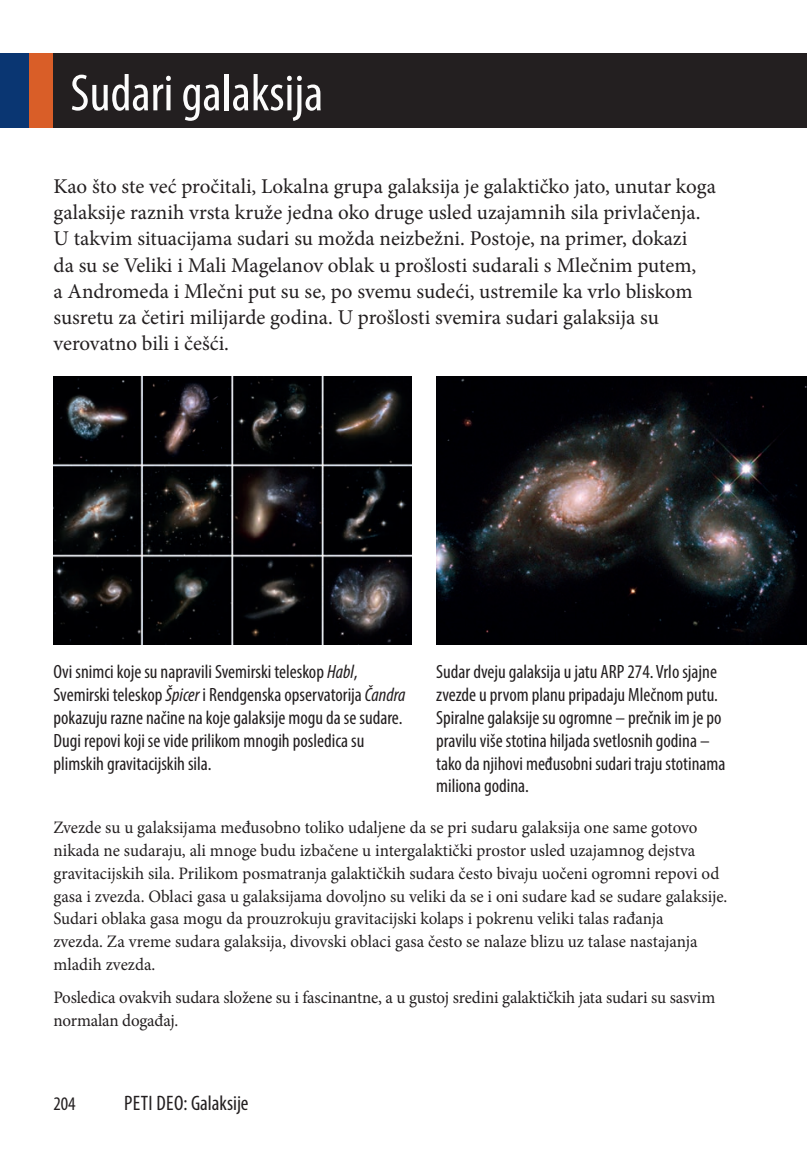
<style>
.page{position:relative;width:807px;height:1154px;background:#fff}
.page>*{position:absolute;margin:0;border:0;box-sizing:border-box;transform-origin:0 0}
.t1{font:condensed 52.5px "Myriad Pro";color:#fcfcfc}
.t2{font:21px/26.2px "Minion Pro";color:#231f20}
.t3{font:condensed 21px "Myriad Pro";color:#231f20}
.t4{font:condensed 19.25px/22.8px "Myriad Pro";color:#231f20}
.t5{font:17.5px/22.8px "Minion Pro";color:#231f20}
.s1{font-style:italic}
</style>
<div class="page">
<div style="left:29px;top:53px;width:777px;height:75px;background:#d95e28"></div>
<div style="left:0;top:53px;width:29px;height:75px;background:#0a3672"></div>
<img style="left:53px;top:377px;width:358px;height:267px">
<img style="left:436px;top:377px;width:370px;height:267px">
<div style="left:53px;top:53px;width:753px;height:75px;background:#231f20"></div>
<h1 class="t1" style="left:70px;top:61px;width:254px">Sudari galaksija</h1>
<p class="t2" style="left:53px;top:173px;width:663px">Kao što ste već pročitali, Lokalna grupa galaksija je galaktičko jato, unutar koga galaksije raznih vrsta kruže jedna oko druge usled uzajamnih sila privlačenja.<br>U takvim situacijama sudari su možda neizbežni. Postoje, na primer, dokazi<br>da su se Veliki i Mali Magelanov oblak u prošlosti sudarali s Mlečnim putem,<br>a Andromeda i Mlečni put su se, po svemu sudeći, ustremile ka vrlo bliskom susretu za četiri milijarde godina. U prošlosti svemira sudari galaksija su verovatno bili i češći.</p>
<p class="t4" style="left:53px;top:660px;width:353px">Ovi snimci koje su napravili Svemirski teleskop <span class="s1">Habl</span>, Svemirski teleskop <span class="s1">Špicer</span> i Rendgenska opservatorija <span class="s1">Čandra </span>pokazuju razne načine na koje galaksije mogu da se sudare.<br>Dugi repovi koji se vide prilikom mnogih posledica su plimskih gravitacijskih sila.</p>
<p class="t4" style="left:436px;top:660px;width:291px">Sudar dveju galaksija u jatu ARP 274. Vrlo sjajne zvezde u prvom planu pripadaju Mlečnom putu.<br>Spiralne galaksije su ogromne – prečnik im je po pravilu više stotina hiljada svetlosnih godina – tako da njihovi međusobni sudari traju stotinama miliona godina.</p>
<p class="t5" style="left:53px;top:816px;width:675px">Zvezde su u galaksijama međusobno toliko udaljene da se pri sudaru galaksija one same gotovo nikada ne sudaraju, ali mnoge budu izbačene u intergalaktički prostor usled uzajamnog dejstva gravitacijskih sila. Prilikom posmatranja galaktičkih sudara često bivaju uočeni ogromni repovi od gasa i zvezda. Oblaci gasa u galaksijama dovoljno su veliki da se i oni sudare kad se sudare galaksije.<br>Sudari oblaka gasa mogu da prouzrokuju gravitacijski kolaps i pokrenu veliki talas rađanja<br>zvezda. Za vreme sudara galaksija, divovski oblaci gasa često se nalaze blizu uz talase nastajanja mladih zvezda.</p>
<p class="t5" style="left:53px;top:986px;width:663px">Posledica ovakvih sudara složene su i fascinantne, a u gustoj sredini galaktičkih jata sudari su sasvim normalan događaj.</p>
<p class="t4" style="left:53px;top:1092px;width:24px">204</p>
<p class="t3" style="left:124px;top:1090px;width:126px">PETI DEO: Galaksije</p>
</div>
